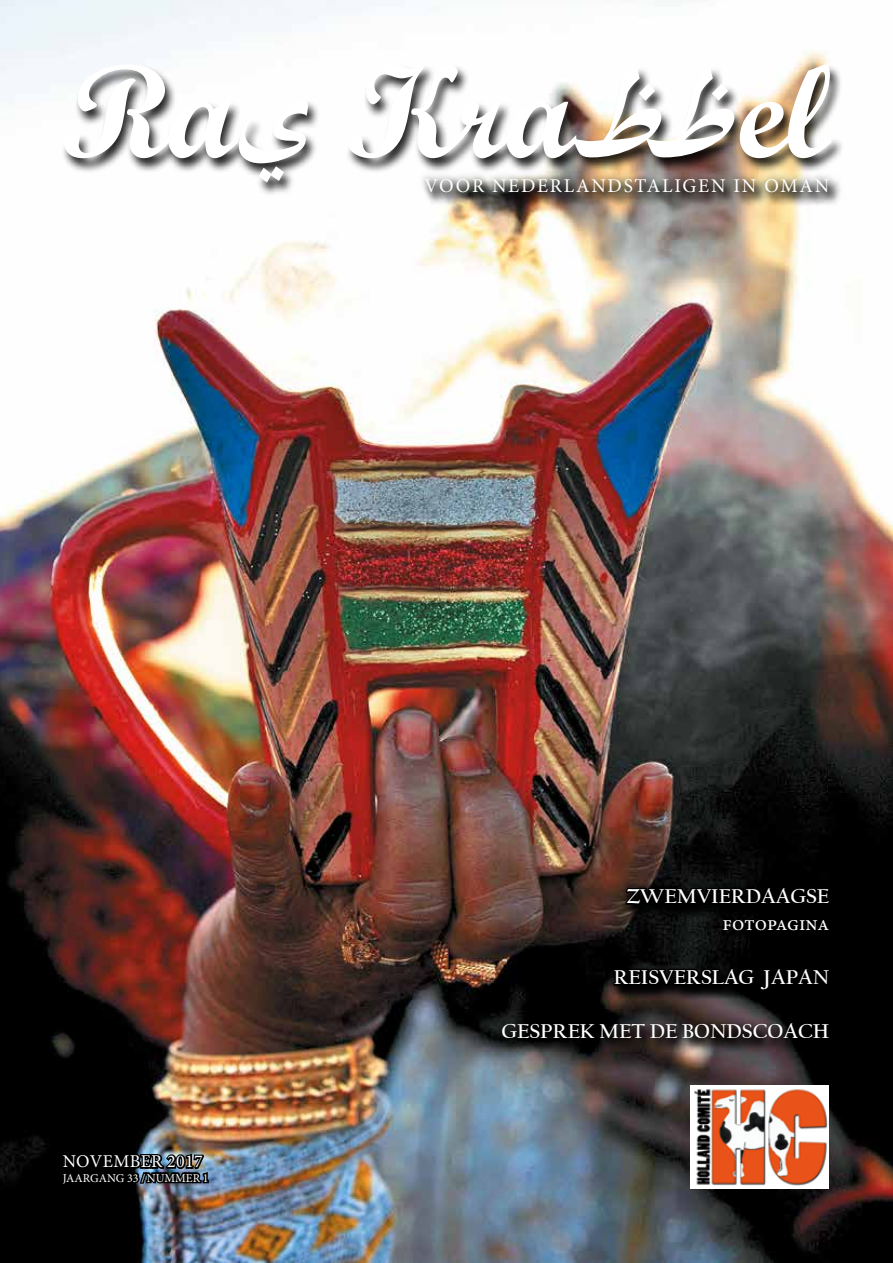
<style>
.page{position:relative;width:893px;height:1263px;background:#fff}
.page>*{position:absolute;margin:0;border:0;box-sizing:border-box;transform-origin:0 0}
.t1{font:700 21px "Californian FB";color:#fff}
.t2{font:21px "Minion Pro";letter-spacing:-.005em;color:#fff}
.t3{font:19.5px "Minion Pro";letter-spacing:.09em;color:#fff}
.t4{font:18px "Minion Pro";letter-spacing:.02em;color:#fff}
.t5{font:12px "Minion Pro";color:#fff}
</style>
<div class="page">
<img style="left:0;top:0;width:893px;height:1263px">
<img style="left:691px;top:1098px;width:137px;height:91px">
<div style="left:61px;top:64px;width:783px;height:133px;background:#000;opacity:.85"></div>
<svg style="left:740px;top:64px;width:91px;height:94px"></svg>
<svg style="left:239px;top:64px;width:496px;height:119px"></svg>
<svg style="left:64px;top:64px;width:174px;height:94px"></svg>
<div style="left:419px;top:171px;width:430px;height:886px;background:#000;opacity:.72"></div>
<img style="left:424px;top:177px;width:420px;height:875px">
<svg style="left:623px;top:714px;width:210px;height:206px;background:#1e1816"></svg>
<svg style="left:611px;top:948px;width:221px;height:150px;background:#2e2626"></svg>
<img style="left:59px;top:939px;width:151px;height:324px">
<p class="t3" style="left:424px;top:173px;width:406px">VOOR NEDERLANDSTALIGEN IN OMAN</p>
<p class="t4" style="left:63px;top:1149px;width:142px">NOVEMBER 2017</p>
<p class="t5" style="left:63px;top:1170px;width:147px">JAARGANG 33 / NUMMER 1</p>
<p class="t1" style="left:626px;top:884px;width:204px">ZWEMVIERDAAGSE</p>
<p class="t2" style="left:723px;top:909px;width:108px">fotopagina</p>
<p class="t1" style="left:614px;top:965px;width:217px">REISVERSLAG JAPAN</p>
<p class="t1" style="left:502px;top:1019px;width:329px">GESPREK MET DE BONDSCOACH</p>
</div>
